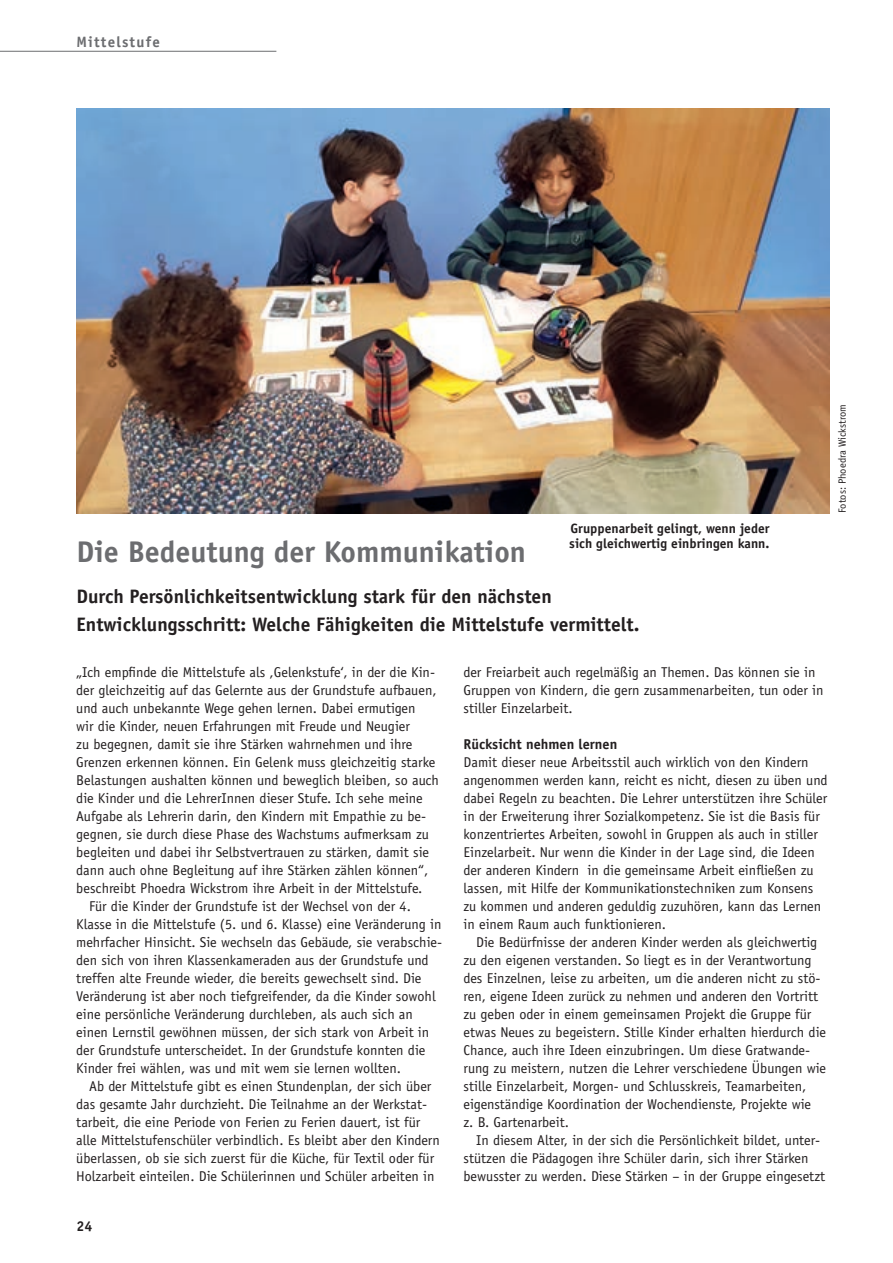
<style>
.page{position:relative;width:893px;height:1263px;background:#fff}
.page>*{position:absolute;margin:0;border:0;box-sizing:border-box;transform-origin:0 0}
.t1{font:700 30px "Officina Sans Std";color:#6c6d70}
.t2{font:700 19.5px/28.5px "Officina Sans Std";color:#231f20}
.t3{font:700 15px "Officina Sans Std";letter-spacing:.08em;color:#6c6d70}
.t4{font:14.25px/18px "Officina Sans Std";color:#231f20}
.t5{font:700 14.25px "Officina Sans Std";color:#231f20}
.t6{font:700 13.5px/15.8px "Officina Sans Std";color:#231f20}
.t7{font:10.5px "Officina Sans Std";color:#231f20}
</style>
<div class="page">
<hr style="left:0;top:51px;width:276px;height:1px;background:#6c6d70">
<img style="left:77px;top:108px;width:752px;height:405px">
<p class="t3" style="left:77px;top:32px;width:85px">Mittelstufe</p>
<h1 class="t1" style="left:77px;top:533px;width:451px">Die Bedeutung der Kommunikation</h1>
<p class="t6" style="left:569px;top:520px;width:202px">Gruppenarbeit gelingt, wenn jeder sich gleichwertig einbringen kann.</p>
<h2 class="t2" style="left:77px;top:581px;width:565px">Durch Persönlichkeitsentwicklung stark für den nächsten<br>Entwicklungs schritt: Welche Fähigkeiten die Mittelstufe vermittelt.</h2>
<p class="t7" style="left:836px;top:513px;width:110px;rotate:-90deg">Fotos: Phoedra Wickstrom</p>
<p class="t4" style="left:76px;top:663px;width:360px">„Ich empfinde die Mittelstufe als ,Gelenkstufe‘, in der die Kin-</p>
<p class="t4" style="left:76px;top:681px;width:362px">der gleichzeitig auf das Gelernte aus der Grundstufe aufbauen,</p>
<p class="t4" style="left:76px;top:699px;width:341px">und auch unbekannte Wege gehen lernen. Dabei ermutigen</p>
<p class="t4" style="left:76px;top:717px;width:335px">wir die Kinder, neuen Erfahrungen mit Freude und Neugier</p>
<p class="t4" style="left:76px;top:735px;width:338px">zu begegnen, damit sie ihre Stärken wahrnehmen und ihre</p>
<p class="t4" style="left:76px;top:753px;width:360px">Grenzen erkennen können. Ein Gelenk muss gleichzeitig starke</p>
<p class="t4" style="left:76px;top:771px;width:364px">Belastungen aushalten können und beweglich bleiben, so auch</p>
<p class="t4" style="left:76px;top:789px;width:348px">die Kinder und die LehrerInnen dieser Stufe. Ich sehe meine</p>
<p class="t4" style="left:76px;top:807px;width:351px">Aufgabe als Lehrerin darin, den Kindern mit Empathie zu be-</p>
<p class="t4" style="left:76px;top:825px;width:354px">gegnen, sie durch diese Phase des Wachstums aufmerksam zu</p>
<p class="t4" style="left:76px;top:843px;width:354px">begleiten und dabei ihr Selbstvertrauen zu stärken, damit sie</p>
<p class="t4" style="left:76px;top:861px;width:353px">dann auch ohne Begleitung auf ihre Stärken zählen können“,</p>
<p class="t4" style="left:76px;top:879px;width:348px">beschreibt Phoedra Wickstrom ihre Arbeit in der Mittelstufe.</p>
<p class="t4" style="left:89px;top:897px;width:323px">Für die Kinder der Grundstufe ist der Wechsel von der 4.</p>
<p class="t4" style="left:76px;top:915px;width:367px">Klasse in die Mittelstufe (5. und 6. Klasse) eine Veränderung in</p>
<p class="t4" style="left:76px;top:933px;width:367px">mehrfacher Hinsicht. Sie wechseln das Gebäude, sie verabschie-</p>
<p class="t4" style="left:76px;top:951px;width:354px">den sich von ihren Klassenkameraden aus der Grundstufe und</p>
<p class="t4" style="left:76px;top:969px;width:347px">treffen alte Freunde wieder, die bereits gewechselt sind. Die</p>
<p class="t4" style="left:76px;top:987px;width:361px">Veränderung ist aber noch tiefgreifender, da die Kinder sowohl</p>
<p class="t4" style="left:76px;top:1005px;width:338px">eine persönliche Veränderung durchleben, als auch sich an</p>
<p class="t4" style="left:76px;top:1023px;width:354px">einen Lernstil gewöhnen müssen, der sich stark von Arbeit in</p>
<p class="t4" style="left:76px;top:1041px;width:350px">der Grundstufe unterscheidet. In der Grundstufe konnten die</p>
<p class="t4" style="left:76px;top:1059px;width:326px">Kinder frei wählen, was und mit wem sie lernen wollten.</p>
<p class="t4" style="left:89px;top:1077px;width:344px">Ab der Mittelstufe gibt es einen Stundenplan, der sich über</p>
<p class="t4" style="left:76px;top:1095px;width:352px">das gesamte Jahr durchzieht. Die Teilnahme an der Werkstat-</p>
<p class="t4" style="left:76px;top:1113px;width:345px">tarbeit, die eine Periode von Ferien zu Ferien dauert, ist für</p>
<p class="t4" style="left:76px;top:1131px;width:365px">alle Mittelstufenschüler verbindlich. Es bleibt aber den Kindern</p>
<p class="t4" style="left:76px;top:1149px;width:359px">überlassen, ob sie sich zuerst für die Küche, für Textil oder für</p>
<p class="t4" style="left:76px;top:1167px;width:360px">Holzarbeit einteilen. Die Schülerinnen und Schüler arbeiten in</p>
<p class="t4" style="left:463px;top:663px;width:362px">der Freiarbeit auch regelmäßig an Themen. Das können sie in<br>Gruppen von Kindern, die gern zusammenarbeiten, tun oder in stiller Einzelarbeit.</p>
<p class="t5" style="left:463px;top:735px;width:155px">Rücksicht nehmen lernen</p>
<p class="t4" style="left:463px;top:753px;width:366px">Damit dieser neue Arbeitsstil auch wirklich von den Kindern angenommen werden kann, reicht es nicht, diesen zu üben und dabei Regeln zu beachten. Die Lehrer unterstützen ihre Schüler in der Erweiterung ihrer Sozialkompetenz. Sie ist die Basis für konzentriertes Arbeiten, sowohl in Gruppen als auch in stiller Einzelarbeit. Nur wenn die Kinder in der Lage sind, die Ideen der anderen Kindern in die gemeinsame Arbeit einfließen zu lassen, mit Hilfe der Kommunikationstechniken zum Konsens zu kommen und anderen geduldig zuzuhören, kann das Lernen in einem Raum auch funktionieren.</p>
<p class="t4" style="left:463px;top:933px;width:364px;text-indent:13px">Die Bedürfnisse der anderen Kinder werden als gleichwertig zu den eigenen verstanden. So liegt es in der Verantwortung des Einzelnen, leise zu arbeiten, um die anderen nicht zu stö&shy;ren, eigene Ideen zurück zu nehmen und anderen den Vortritt zu geben oder in einem gemeinsamen Projekt die Gruppe für etwas Neues zu begeistern. Stille Kinder erhalten hierdurch die Chance, auch ihre Ideen einzubringen. Um diese Gratwande&shy;rung zu meistern, nutzen die Lehrer verschiedene Übungen wie stille Einzelarbeit, Morgen- und Schlusskreis, Teamarbeiten, eigenständige Koordination der Wochendienste, Projekte wie<br>z. B. Gartenarbeit.</p>
<p class="t4" style="left:463px;top:1131px;width:363px;text-indent:13px">In diesem Alter, in der sich die Persönlichkeit bildet, unter&shy;stützen die Pädagogen ihre Schüler darin, sich ihrer Stärken bewusster zu werden. Diese Stärken – in der Gruppe eingesetzt</p>
<p class="t5" style="left:77px;top:1217px;width:17px">24</p>
</div>
